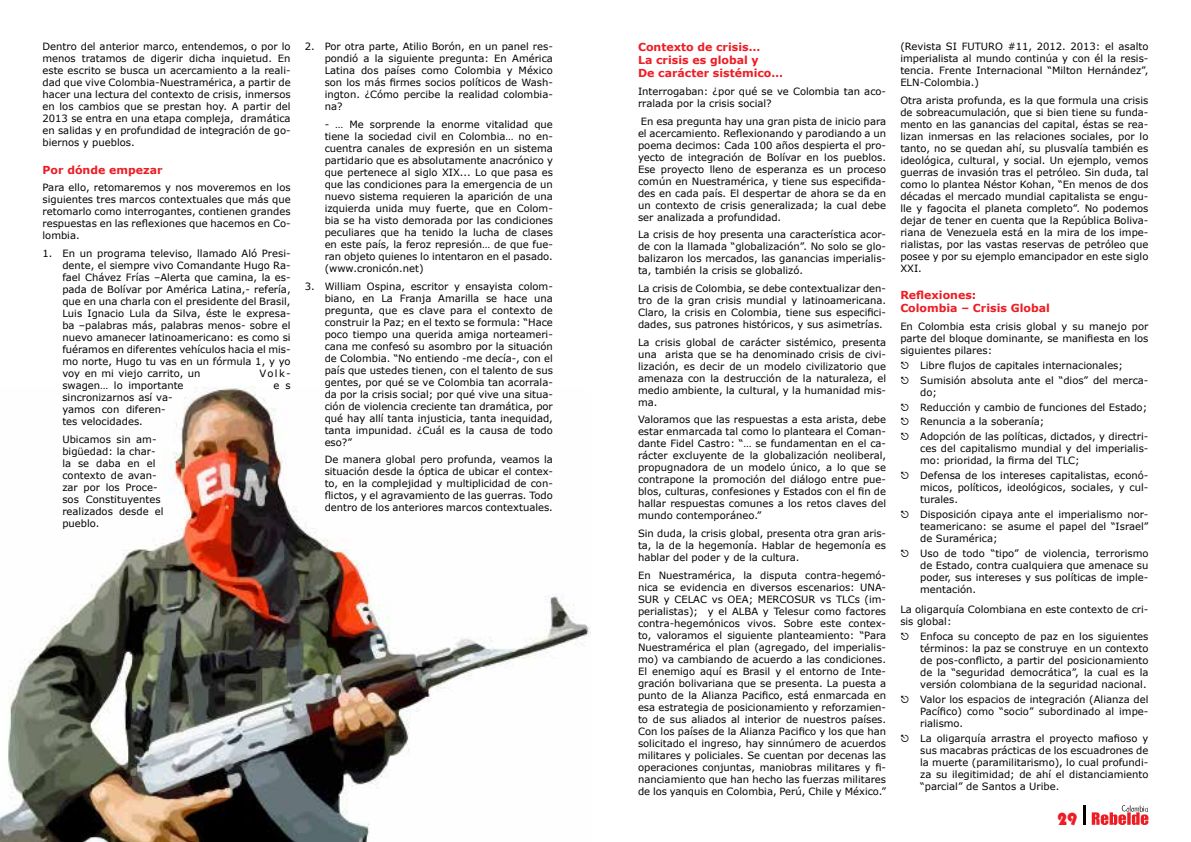
<style>
.page{position:relative;width:1191px;height:842px;background:#fff}
.page>*{position:absolute;margin:0;border:0;box-sizing:border-box;transform-origin:0 0}
.t1{font:18px "Bauhaus 93";color:#ed1d24}
.t2{font:700 11px/13.2px "Verdana";color:#ed1d24}
.t3{font:10px/12px "Verdana";color:#000;text-align:justify}
</style>
<div class="page">
<img style="left:0;top:387px;width:590px;height:455px">
<hr style="left:1083px;top:805px;width:3px;height:20px;background:#000">
<svg style="left:1091px;top:805px;width:57px;height:20px"></svg>
<p class="t3" style="left:43px;top:40px;width:250px">Dentro del anterior marco, entendemos, o por lo menos tratamos de digerir dicha inquietud. En este escrito se busca un acercamiento a la reali&shy;dad que vive Colombia-Nuestramérica, a partir de hacer una lectura del contexto de crisis, inmersos en los cambios que se prestan hoy. A partir del 2013 se entra en una etapa compleja, dramática en salidas y en profundidad de integración de go&shy;biernos y pueblos.</p>
<p class="t2" style="left:43px;top:163px;width:121px">Por dónde empezar</p>
<p class="t3" style="left:43px;top:181px;width:250px">Para ello, retomaremos y nos moveremos en los siguientes tres marcos contextuales que más que retomarlo como interrogantes, contienen grandes respuestas en las reflexiones que hacemos en Co&shy;lombia.</p>
<p class="t3" style="left:62px;top:247px;width:230px;text-indent:-20px">1. En un programa televiso, llamado Aló Presi&shy;dente, el siempre vivo Comandante Hugo Ra&shy;fael Chávez Frías –Alerta que camina, la es&shy;pada de Bolívar por América Latina,- refería, que en una charla con el presidente del Brasil, Luis Ignacio Lula da Silva, éste le expresa&shy;ba –palabras más, palabras menos- sobre el nuevo amanecer latinoamericano: es como si fuéramos en diferentes vehículos hacia el mis&shy;mo norte, Hugo tu vas en un fórmula 1, y yo voy en mi viejo carrito, un</p>
<p class="t3" style="left:260px;top:367px;width:32px">Volk-</p>
<p class="t3" style="left:62px;top:379px;width:123px">swagen… lo importante</p>
<p class="t3" style="left:274px;top:379px;width:18px">e s</p>
<p class="t3" style="left:62px;top:391px;width:112px;text-align:left">sincronizarnos así va&shy;yamos con diferen&shy;tes velocidades.</p>
<p class="t3" style="left:62px;top:433px;width:103px;text-align:left">Ubicamos sin am&shy;bigüedad: la char&shy;la se daba en el contexto de avan&shy;zar por los Proce&shy;sos Constituyentes realizados desde el pueblo.</p>
<p class="t3" style="left:325px;top:40px;width:230px;text-indent:-20px">2. Por otra parte, Atilio Borón, en un panel res&shy;pondió a la siguiente pregunta: En América Latina dos países como Colombia y México son los más firmes socios políticos de Wash&shy;ington. ¿Cómo percibe la realidad colombia&shy;na?</p>
<p class="t3" style="left:325px;top:118px;width:230px">- … Me sorprende la enorme vitalidad que tiene la sociedad civil en Colombia… no en&shy;cuentra canales de expresión en un sistema partidario que es absolutamente anacrónico y que pertenece al siglo XIX... Lo que pasa es que las condiciones para la emergencia de un nuevo sistema requieren la aparición de una izquierda unida muy fuerte, que en Colom&shy;bia se ha visto demorada por las condiciones peculiares que ha tenido la lucha de clases en este país, la feroz represión… de que fue&shy;ran objeto quienes lo intentaron en el pasado. (www.cronicón.net)</p>
<p class="t3" style="left:325px;top:280px;width:230px;text-indent:-20px">3. William Ospina, escritor y ensayista colom&shy;biano, en La Franja Amarilla se hace una pregunta, que es clave para el contexto de construir la Paz; en el texto se formula: “Hace poco tiempo una querida amiga norteameri&shy;cana me confesó su asombro por la situación de Colombia. “No entiendo -me decía-, con el país que ustedes tienen, con el talento de sus gentes, por qué se ve Colombia tan acorrala&shy;da por la crisis social; por qué vive una situa&shy;ción de violencia creciente tan dramática, por qué hay allí tanta injusticia, tanta inequidad, tanta impunidad. ¿Cuál es la causa de todo eso?”</p>
<p class="t3" style="left:325px;top:453px;width:230px">De manera global pero profunda, veamos la situación desde la óptica de ubicar el contex&shy;to, en la complejidad y multiplicidad de con&shy;flictos, y el agravamiento de las guerras. Todo dentro de los anteriores marcos contextuales.</p>
<p class="t2" style="left:638px;top:40px;width:146px">Contexto de crisis…<br>La crisis es global y<br>De carácter sistémico…</p>
<p class="t3" style="left:638px;top:85px;width:250px">Interrogaban: ¿por qué se ve Colombia tan aco&shy;rralada por la crisis social?</p>
<p class="t3" style="left:638px;top:115px;width:250px">En esa pregunta hay una gran pista de inicio para el acercamiento. Reflexionando y parodiando a un poema decimos: Cada 100 años despierta el pro&shy;yecto de integración de Bolívar en los pueblos.<br>Ese proyecto lleno de esperanza es un proceso común en Nuestramérica, y tiene sus especifida&shy;des en cada país. El despertar de ahora se da en un contexto de crisis generalizada; la cual debe ser analizada a profundidad.</p>
<p class="t3" style="left:638px;top:229px;width:250px">La crisis de hoy presenta una característica acor&shy;de con la llamada “globalización”. No solo se glo&shy;balizaron los mercados, las ganancias imperialis&shy;ta, también la crisis se globalizó.</p>
<p class="t3" style="left:638px;top:282px;width:250px">La crisis de Colombia, se debe contextualizar den&shy;tro de la gran crisis mundial y latinoamericana.<br>Claro, la crisis en Colombia, tiene sus especifici&shy;dades, sus patrones históricos, y sus asimetrías.</p>
<p class="t3" style="left:638px;top:336px;width:250px">La crisis global de carácter sistémico, presenta una arista que se ha denominado crisis de civi&shy;lización, es decir de un modelo civilizatorio que amenaza con la destrucción de la naturaleza, el medio ambiente, la cultural, y la humanidad mis&shy;ma.</p>
<p class="t3" style="left:638px;top:414px;width:250px">Valoramos que las respuestas a esta arista, debe estar enmarcada tal como lo planteara el Coman&shy;dante Fidel Castro: “… se fundamentan en el ca&shy;rácter excluyente de la globalización neoliberal, propugnadora de un modelo único, a lo que se contrapone la promoción del diálogo entre pue&shy;blos, culturas, confesiones y Estados con el fin de hallar respuestas comunes a los retos claves del mundo contemporáneo.”</p>
<p class="t3" style="left:638px;top:527px;width:250px">Sin duda, la crisis global, presenta otra gran aris&shy;ta, la de la hegemonía. Hablar de hegemonía es hablar del poder y de la cultura.</p>
<p class="t3" style="left:638px;top:569px;width:250px">En Nuestramérica, la disputa contra-hegemó&shy;nica se evidencia en diversos escenarios: UNA-SUR y CELAC vs OEA; MERCOSUR vs TLCs (im&shy;perialistas); y el ALBA y Telesur como factores contra-hegemónicos vivos. Sobre este contex&shy;to, valoramos el siguiente planteamiento: “Para Nuestramérica el plan (agregado, del imperialis&shy;mo) va cambiando de acuerdo a las condiciones.<br>El enemigo aquí es Brasil y el entorno de Inte&shy;gración bolivariana que se presenta. La puesta a punto de la Alianza Pacifico, está enmarcada en esa estrategia de posicionamiento y reforzamien&shy;to de sus aliados al interior de nuestros países.<br>Con los países de la Alianza Pacifico y los que han solicitado el ingreso, hay sinnúmero de acuerdos militares y policiales. Se cuentan por decenas las operaciones conjuntas, maniobras militares y fi&shy;nanciamiento que han hecho las fuerzas militares de los yanquis en Colombia, Perú, Chile y México.”</p>
<p class="t3" style="left:900px;top:40px;width:250px">(Revista SI FUTURO #11, 2012. 2013: el asalto imperialista al mundo continúa y con él la resis&shy;tencia. Frente Internacional “Milton Hernández”, ELN-Colombia.)</p>
<p class="t3" style="left:900px;top:94px;width:250px">Otra arista profunda, es la que formula una crisis de sobreacumulación, que si bien tiene su funda&shy;mento en las ganancias del capital, éstas se rea&shy;lizan inmersas en las relaciones sociales, por lo tanto, no se quedan ahí, su plusvalía también es ideológica, cultural, y social. Un ejemplo, vemos guerras de invasión tras el petróleo. Sin duda, tal como lo plantea Néstor Kohan, “En menos de dos décadas el mercado mundial capitalista se engu&shy;lle y fagocita el planeta completo”. No podemos dejar de tener en cuenta que la República Boliva&shy;riana de Venezuela está en la mira de los impe&shy;rialistas, por las vastas reservas de petróleo que posee y por su ejemplo emancipador en este siglo XXI.</p>
<p class="t2" style="left:900px;top:288px;width:151px">Reflexiones:<br>Colombia – Crisis Global</p>
<p class="t3" style="left:900px;top:320px;width:250px">En Colombia esta crisis global y su manejo por parte del bloque dominante, se manifiesta en los siguientes pilares:</p>
<p class="t3" style="left:920px;top:358px;width:230px;line-height:14.8px">Libre flujos de capitales internacionales;<br>Sumisión absoluta ante el “dios” del merca-</p>
<p class="t3" style="left:920px;top:385px;width:230px;line-height:14.8px;text-align:left">do;<br>Reducción y cambio de funciones del Estado;<br>Renuncia a la soberanía;<br>Adopción de las políticas, dictados, y directri-</p>
<p class="t3" style="left:920px;top:442px;width:230px">ces del capitalismo mundial y del imperialis&shy;mo: prioridad, la firma del TLC;</p>
<p class="t3" style="left:920px;top:469px;width:230px">Defensa de los intereses capitalistas, econó&shy;micos, políticos, ideológicos, sociales, y cul&shy;turales.</p>
<p class="t3" style="left:920px;top:508px;width:230px">Disposición cipaya ante el imperialismo nor&shy;teamericano: se asume el papel del “Israel” de Suramérica;</p>
<p class="t3" style="left:920px;top:547px;width:230px">Uso de todo “tipo” de violencia, terrorismo de Estado, contra cualquiera que amenace su poder, sus intereses y sus políticas de imple&shy;mentación.</p>
<p class="t3" style="left:900px;top:603px;width:250px">La oligarquía Colombiana en este contexto de cri&shy;sis global:</p>
<p class="t3" style="left:920px;top:630px;width:230px">Enfoca su concepto de paz en los siguientes términos: la paz se construye en un contexto de pos-conflicto, a partir del posicionamiento de la “seguridad democrática”, la cual es la versión colombiana de la seguridad nacional.</p>
<p class="t3" style="left:920px;top:693px;width:230px">Valor los espacios de integración (Alianza del Pacífico) como “socio” subordinado al impe&shy;rialismo.</p>
<p class="t3" style="left:920px;top:732px;width:230px">La oligarquía arrastra el proyecto mafioso y sus macabras prácticas de los escuadrones de la muerte (paramilitarismo), lo cual profundi&shy;za su ilegitimidad; de ahí el distanciamiento “parcial” de Santos a Uribe.</p>
<h1 class="t1" style="left:1057px;top:809px;width:22px">29</h1>
</div>
